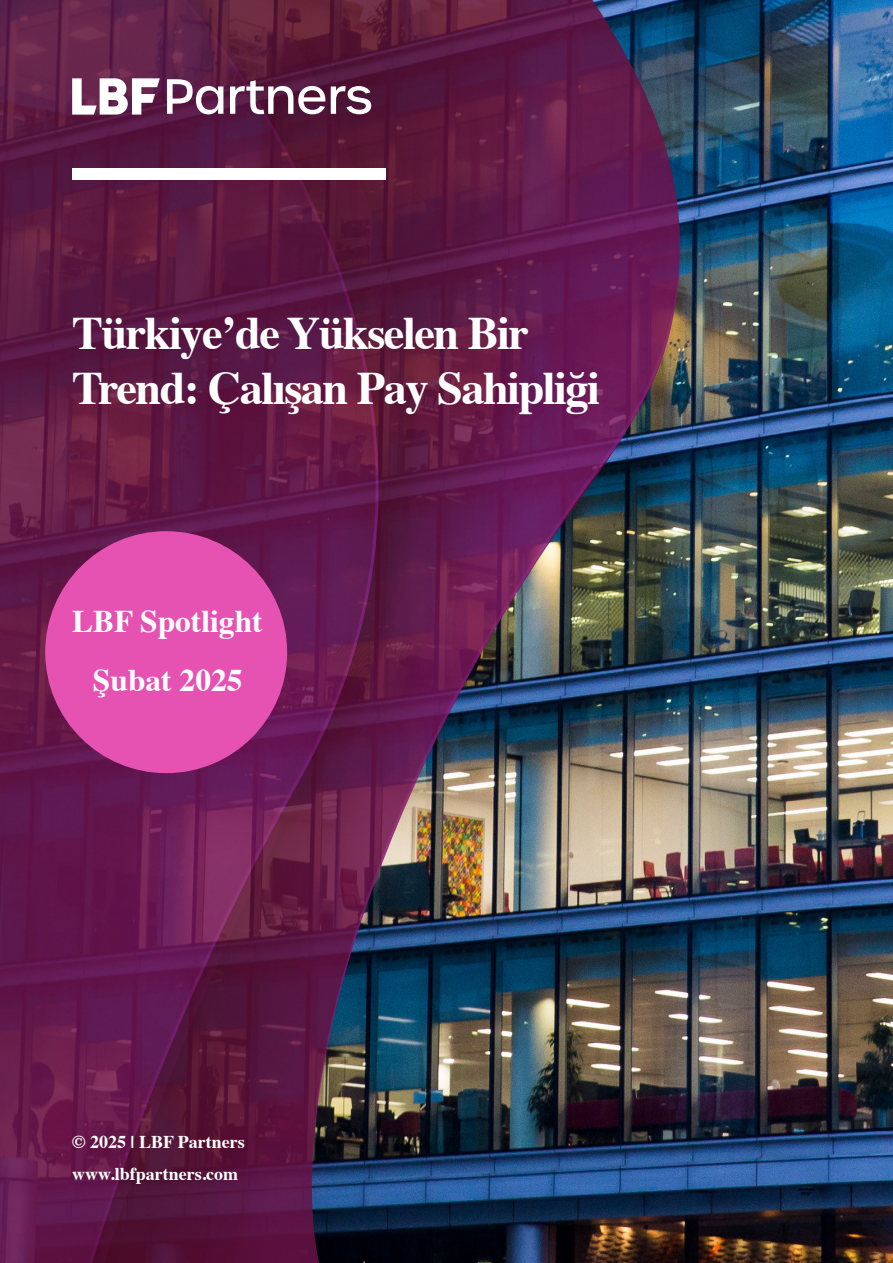
<style>
.page{position:relative;width:893px;height:1263px;background:#fff}
.page>*{position:absolute;margin:0;border:0;box-sizing:border-box;transform-origin:0 0}
.t1{font:700 46.5px/55.8px "Times";letter-spacing:-.035em;color:#fff}
.t2{font:700 31.5px/58.8px "Times";color:#fff;text-align:center}
.t3{font:700 18px/32.7px "Times";color:#fff}
</style>
<div class="page">
<img style="left:686px;top:0;width:207px;height:1263px">
<img style="left:0;top:0;width:686px;height:1263px">
<svg style="left:72px;top:78px;width:88px;height:37px"></svg>
<svg style="left:230px;top:80px;width:141px;height:34px"></svg>
<svg style="left:167px;top:79px;width:56px;height:35px"></svg>
<div style="left:45px;top:531px;width:242px;height:242px;background:#e652b2;border-radius:50%"></div>
<div style="left:72px;top:168px;width:313px;height:11px;background:#fff"></div>
<p class="t1" style="left:72px;top:300px;width:529px">Türkiye’de Yükselen Bir<br>Trend: Çalışan Pay Sahipliği</p>
<p class="t2" style="left:72px;top:588px;width:192px">LBF Spotlight<br>Şubat 2025</p>
<p class="t3" style="left:72px;top:1123px;width:174px">© 2025 | LBF Partners www.lbfpartners.com</p>
</div>
